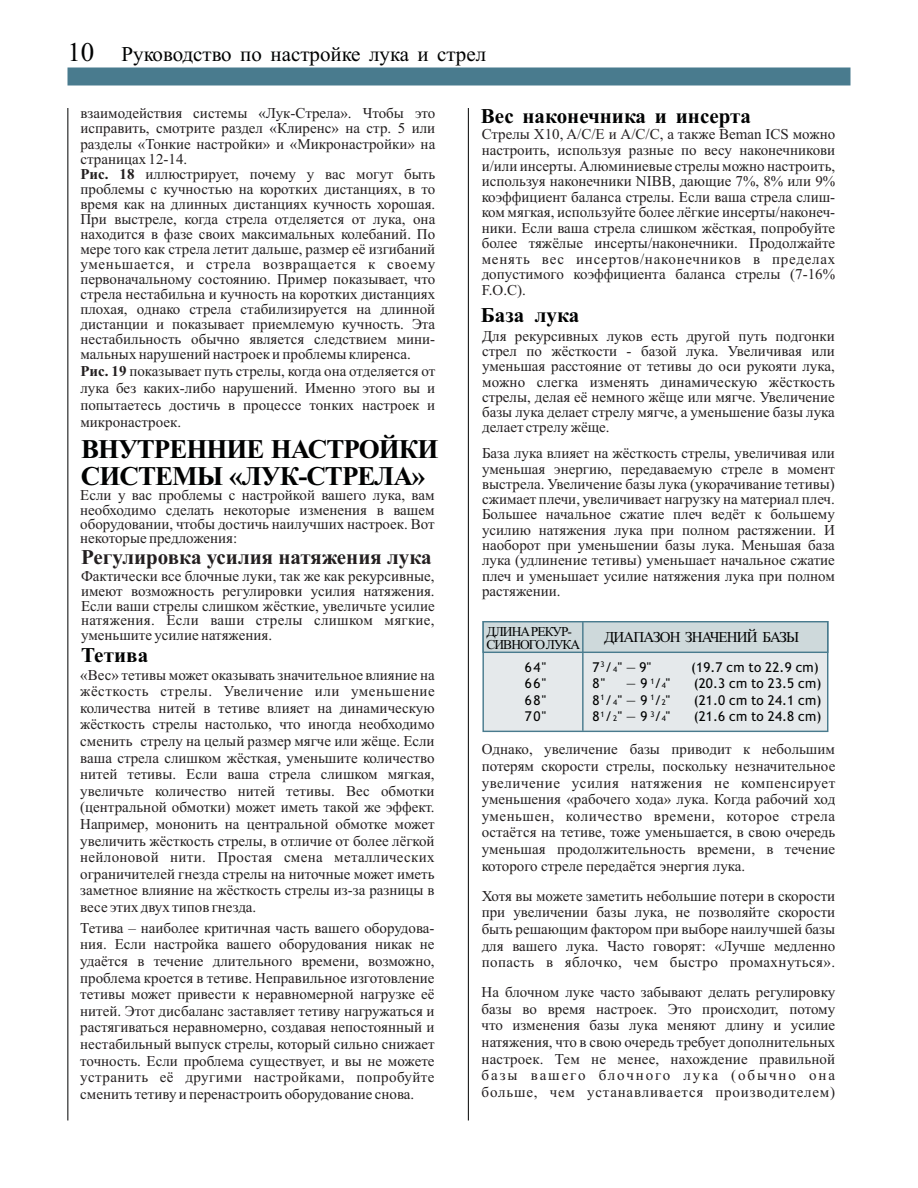
<style>
.page{position:relative;width:918px;height:1188px;background:#fff}
.page>*{position:absolute;margin:0;border:0;box-sizing:border-box;transform-origin:0 0}
.t1{font:700 27px/26.1px "Times New Roman";letter-spacing:-.035em;color:#010202}
.t2{font:27px "Times New Roman";color:#010202}
.t3{font:700 21px "Times New Roman";color:#010202}
.t4{font:21px "Times New Roman";color:#010202}
.t5{font:700 21px "Times New Roman";color:#231f20}
.t6{font:15px/16.6px "Times New Roman";color:#231f20;text-align:justify}
.t7{font:15px "Times New Roman";letter-spacing:-.055em;color:#010202}
.t8{font:13.5px "Trebuchet MS";letter-spacing:.01em;color:#010202}
.t9{font:13.5px "Times New Roman";letter-spacing:-.075em;color:#010202}
.t10{font:7.8px "Trebuchet MS";color:#010202}
.s1{font-weight:700}
.s2{font-size:7.8px}
.s3{font-size:13.5px}
.s4{color:#fff}
</style>
<div class="page">
<div style="left:68px;top:68px;width:782px;height:18px;background:#497b8e"></div>
<hr style="left:68px;top:108px;width:1px;height:1012px;background:#010202">
<hr style="left:468px;top:108px;width:1px;height:1012px;background:#010202">
<svg style="left:482px;top:621px;width:347px;height:112px;background:#d6dfe1"></svg>
<hr style="left:582px;top:622px;width:2px;height:109px;background:#497b8e">
<h1 class="t2" style="left:68px;top:42px;width:28px">10</h1>
<h2 class="t4" style="left:122px;top:46px;width:366px">Руководство по настройке лука и стрел</h2>
<p class="t6" style="left:80px;top:107px;width:356px;line-height:15px;text-align:left">взаимодействия системы «Лук-Стрела». Чтобы это исправить, смотрите раздел «Клиренс» на стр. 5 или разделы «Тонкие настройки» и «Микронастройки» на страницах 12-14.<br><span class="s1">Рис. 18</span> иллюстрирует, почему у вас могут быть проблемы с кучностью на коротких дистанциях, в то время как на длинных дистанциях кучность хорошая.<br>При выстреле, когда стрела отделяется от лука, она находится в фазе своих максимальных колебаний. По мере того как стрела летит дальше, размер её изгибаний уменьшается, и стрела возвращается к своему первоначальному состоянию. Пример показывает, что стрела нестабильна и кучность на коротких дистанциях плохая, однако стрела стабилизируется на длинной дистанции и показывает приемлемую кучность. Эта нестабильность обычно является следствием мини&shy;мальных нарушений настроек и проблемы клиренса.</p>
<p class="t6" style="left:80px;top:364px;width:356px;line-height:17.1px"><span class="s1">Рис. 19</span> показывает путь стрелы, когда она отделяется от лука без каких-либо нарушений. Именно этого вы и попытаетесь достичь в процессе тонких настроек и микронастроек.</p>
<h1 class="t1" style="left:81px;top:439px;width:359px">ВНУТРЕННИЕ НАСТРОЙКИ<br>СИСТЕМЫ «ЛУК-СТРЕЛА»</h1>
<p class="t6" style="left:80px;top:490px;width:356px;line-height:14.1px">Если у вас проблемы с настройкой вашего лука, вам необходимо сделать некоторые изменения в вашем оборудовании, чтобы достичь наилучших настроек. Вот некоторые предложения:</p>
<p class="t6" style="left:81px;top:570px;width:355px;line-height:14.7px">Фактически все блочные луки, так же как рекурсивные, имеют возможность регулировки усилия натяжения.<br>Если ваши стрелы слишком жёсткие, увеличьте усилие натяжения. Если ваши стрелы слишком мягкие, уменьшите усилие натяжения.</p>
<p class="t6" style="left:80px;top:668px;width:356px">«Вес» тетивы может оказывать значительное влияние на жёсткость стрелы. Увеличение или уменьшение количества нитей в тетиве влияет на динамическую жёсткость стрелы настолько, что иногда необходимо сменить стрелу на целый размер мягче или жёще. Если ваша стрела слишком жёсткая, уменьшите количество нитей тетивы. Если ваша стрела слишком мягкая, увеличьте количество нитей тетивы. Вес обмотки (центральной обмотки) может иметь такой же эффект.<br>Например, мононить на центральной обмотке может увеличить жёсткость стрелы, в отличие от более лёгкой нейлоновой нити. Простая смена металлических ограничителей гнезда стрелы на ниточные может иметь заметное влияние на жёсткость стрелы из-за разницы в весе этих двух типов гнезда.</p>
<p class="t6" style="left:80px;top:921px;width:356px">Тетива – наиболее критичная часть вашего оборудова&shy;ния. Если настройка вашего оборудования никак не удаётся в течение длительного времени, возможно, проблема кроется в тетиве. Неправильное изготовление тетивы может привести к неравномерной нагрузке её нитей. Этот дисбаланс заставляет тетиву нагружаться и растягиваться неравномерно, создавая непостоянный и нестабильный выпуск стрелы, который сильно снижает точность. Если проблема существует, и вы не можете устранить её другими настройками, попробуйте сменить тетиву и перенастроить оборудование снова.</p>
<h2 class="t5" style="left:81px;top:550px;width:352px">Регулировка усилия натяжения лука</h2>
<h2 class="t3" style="left:81px;top:647px;width:69px">Тетива</h2>
<h2 class="t3" style="left:481px;top:109px;width:272px">Вес наконечника и инсерта</h2>
<p class="t6" style="left:482px;top:128px;width:355px;line-height:15.6px">Стрелы X10, A/C/E и A/C/C, а также Beman ICS можно настроить, используя разные по весу наконечникови и/или инсерты. Алюминиевые стрелы можно настроить, используя наконечники NIBB, дающие 7%, 8% или 9% коэффициент баланса стрелы. Если ваша стрела слиш&shy;ком мягкая, используйте более лёгкие инсерты/наконеч&shy;ники. Если ваша стрела слишком жёсткая, попробуйте более тяжёлые инсерты/наконечники. Продолжайте менять вес инсертов/наконечников в пределах допустимого коэффициента баланса стрелы (7-16% F.O.C).</p>
<p class="t6" style="left:482px;top:329px;width:354px;line-height:15.3px">Для рекурсивных луков есть другой путь подгонки стрел по жёсткости - базой лука. Увеличивая или уменьшая расстояние от тетивы до оси рукояти лука, можно слегка изменять динамическую жёсткость стрелы, делая её немного жёще или мягче. Увеличение базы лука делает стрелу мягче, а уменьшение базы лука делает стрелу жёще.</p>
<p class="t6" style="left:482px;top:447px;width:354px;line-height:15.3px">База лука влияет на жёсткость стрелы, увеличивая или уменьшая энергию, передаваемую стреле в момент выстрела. Увеличение базы лука (укорачивание тетивы) сжимает плечи, увеличивает нагрузку на материал плеч.<br>Большее начальное сжатие плеч ведёт к большему усилию натяжения лука при полном растяжении. И наоборот при уменьшении базы лука. Меньшая база лука (удлинение тетивы) уменьшает начальное сжатие плеч и уменьшает усилие натяжения лука при полном растяжении.</p>
<h2 class="t3" style="left:481px;top:308px;width:100px">База лука</h2>
<p class="t9" style="left:487px;top:626px;width:87px">ДЛИНА РЕКУР-</p>
<p class="t7" style="left:604px;top:632px;width:197px">ДИАПАЗОН ЗНАЧЕНИЙ БАЗЫ</p>
<p class="t9" style="left:487px;top:640px;width:95px">СИВНОГО ЛУКА</p>
<p class="t8" style="left:525px;top:662px;width:23px">64"</p>
<p class="t8" style="left:592px;top:662px;width:60px">7<sup>3</sup>/<span class="s2">4</span>" — 9"</p>
<p class="t8" style="left:691px;top:662px;width:129px">(19.7 cm to 22.9 cm)</p>
<p class="t10" style="left:650px;top:680px;width:22px">1<span class="s3">/</span>4<span class="s3">"</span></p>
<p class="t8" style="left:694px;top:678px;width:129px">(20.3 cm to 23.5 cm)</p>
<p class="t8" style="left:525px;top:695px;width:23px">68"</p>
<p class="t8" style="left:592px;top:695px;width:57px">8<sup>1</sup>/<span class="s2">4</span>" — 9</p>
<p class="t8" style="left:525px;top:678px;width:23px">66"</p>
<p class="t8" style="left:592px;top:678px;width:14px">8"</p>
<p class="t8" style="left:626px;top:678px;width:23px">— 9</p>
<p class="t10" style="left:650px;top:697px;width:22px">1<span class="s3">/</span>2<span class="s3">"</span></p>
<p class="t8" style="left:694px;top:695px;width:129px">(21.0 cm to 24.1 cm)</p>
<p class="t8" style="left:525px;top:711px;width:23px">70"</p>
<p class="t8" style="left:592px;top:711px;width:80px">8<sup>1</sup>/<span class="s2">2</span>" — 9 <sup>3</sup>/<span class="s2">4</span>"</p>
<p class="t8" style="left:694px;top:711px;width:129px">(21.6 cm to 24.8 cm)</p>
<p class="t6" style="left:482px;top:742px;width:355px">Однако, увеличение базы приводит к небольшим потерям скорости стрелы, поскольку незначительное увеличение усилия натяжения не компенсирует уменьшения «рабочего хода» лука. Когда рабочий ход уменьшен, количество времени, которое стрела остаётся на тетиве, тоже уменьшается, в свою очередь уменьшая продолжительность времени, в течение которого стреле передаётся энергия лука.<span class="s4">____________</span></p>
<p class="t6" style="left:482px;top:889px;width:355px">Хотя вы можете заметить небольшие потери в скорости при увеличении базы лука, не позволяйте скорости быть решающим фактором при выборе наилучшей базы для вашего лука. Часто говорят: «Лучше медленно попасть в яблочко, чем быстро промахнуться».</p>
<p class="t6" style="left:482px;top:985px;width:355px">На блочном луке часто забывают делать регулировку базы во время настроек. Это происходит, потому что изменения базы лука меняют длину и усилие натяжения, что в свою очередь требует дополнительных настроек. Тем не менее, нахождение правильной базы вашего блочного лука (обычно она больше, чем устанавливается производителем)</p>
</div>
